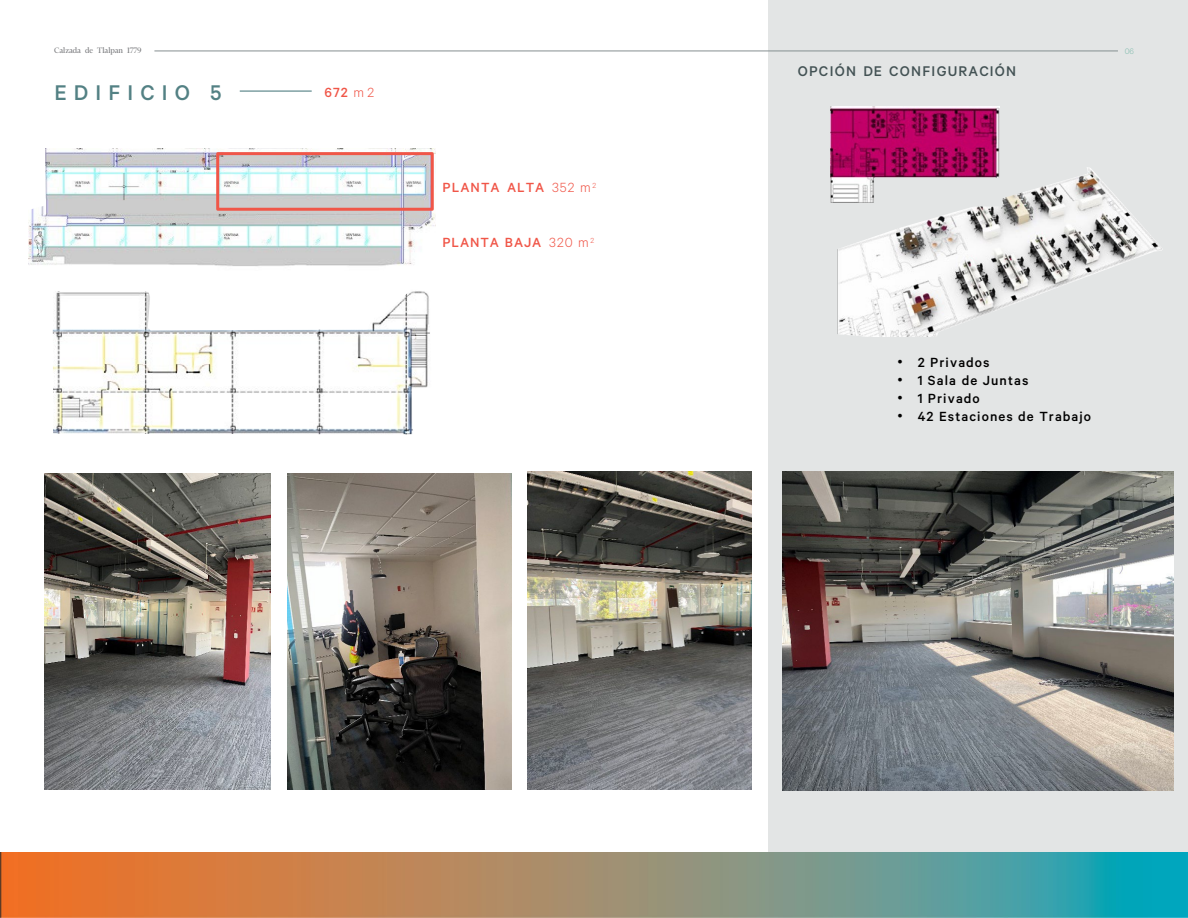
<style>
.page{position:relative;width:1188px;height:918px;background:#fff}
.page>*{position:absolute;margin:0;border:0;box-sizing:border-box;transform-origin:0 0}
.t1{font:500 24px "Calibre";letter-spacing:.3em;color:#538184}
.t2{font:500 15.9px "Calibre";letter-spacing:.08em;color:#435254}
.t3{font:500 15px "Calibre";letter-spacing:.07em;color:#000}
.t4{font:500 15px "Calibre";letter-spacing:.065em;color:#f05648}
.t5{font:9px "Financier Display";letter-spacing:.005em;color:#77787b}
.t6{font:300 9px "Calibre";color:#80bbad}
.s1{font-weight:300}
.s2{font-family:"Arial";font-weight:400}
</style>
<div class="page">
<svg style="left:52px;top:291px;width:378px;height:144px"></svg>
<img style="left:44px;top:474px;width:227px;height:315px">
<img style="left:287px;top:474px;width:225px;height:315px">
<div style="left:768px;top:0;width:420px;height:918px;background:#e3e5e5"></div>
<img style="left:0;top:853px;width:1188px;height:65px">
<hr style="left:154px;top:51px;width:964px;height:1px;background:#858f90">
<hr style="left:240px;top:91px;width:72px;height:1px;background:#538184">
<img style="left:28px;top:148px;width:407px;height:118px">
<div style="left:216px;top:152px;width:218px;height:59px;border:3px solid #f05648"></div>
<svg style="left:28px;top:148px;width:19px;height:64px"></svg>
<img style="left:527px;top:472px;width:225px;height:317px">
<img style="left:782px;top:472px;width:391px;height:318px">
<svg style="left:830px;top:106px;width:333px;height:231px"></svg>
<img style="left:831px;top:107px;width:168px;height:96px">
<div style="left:874px;top:178px;width:129px;height:29px;background:#e3e5e5"></div>
<p class="t5" style="left:54px;top:46px;width:89px">Calzada de Tlalpan 1779</p>
<p class="t6" style="left:1125px;top:46px;width:10px">06</p>
<p class="t2" style="left:798px;top:62px;width:220px">OPCIÓN DE CONFIGURACIÓN</p>
<p class="t1" style="left:55px;top:79px;width:169px">E DIFICIO 5</p>
<p class="t4" style="left:325px;top:83px;width:51px">672 <span class="s1">m 2</span></p>
<p class="t4" style="left:443px;top:179px;width:155px">PLANTA ALTA <span class="s1">352 m</span><sup>2</sup></p>
<p class="t4" style="left:443px;top:234px;width:153px">PLANTA BAJA <span class="s1">320 m</span><sup>2</sup></p>
<p class="t3" style="left:897px;top:353px;width:94px"><span class="s2">•</span> 2 Privados</p>
<p class="t3" style="left:897px;top:371px;width:133px"><span class="s2">•</span> 1 Sala de Juntas</p>
<p class="t3" style="left:897px;top:389px;width:84px"><span class="s2">•</span> 1 Privado</p>
<p class="t3" style="left:897px;top:407px;width:195px"><span class="s2">•</span> 42 Estaciones de Trabajo</p>
</div>
